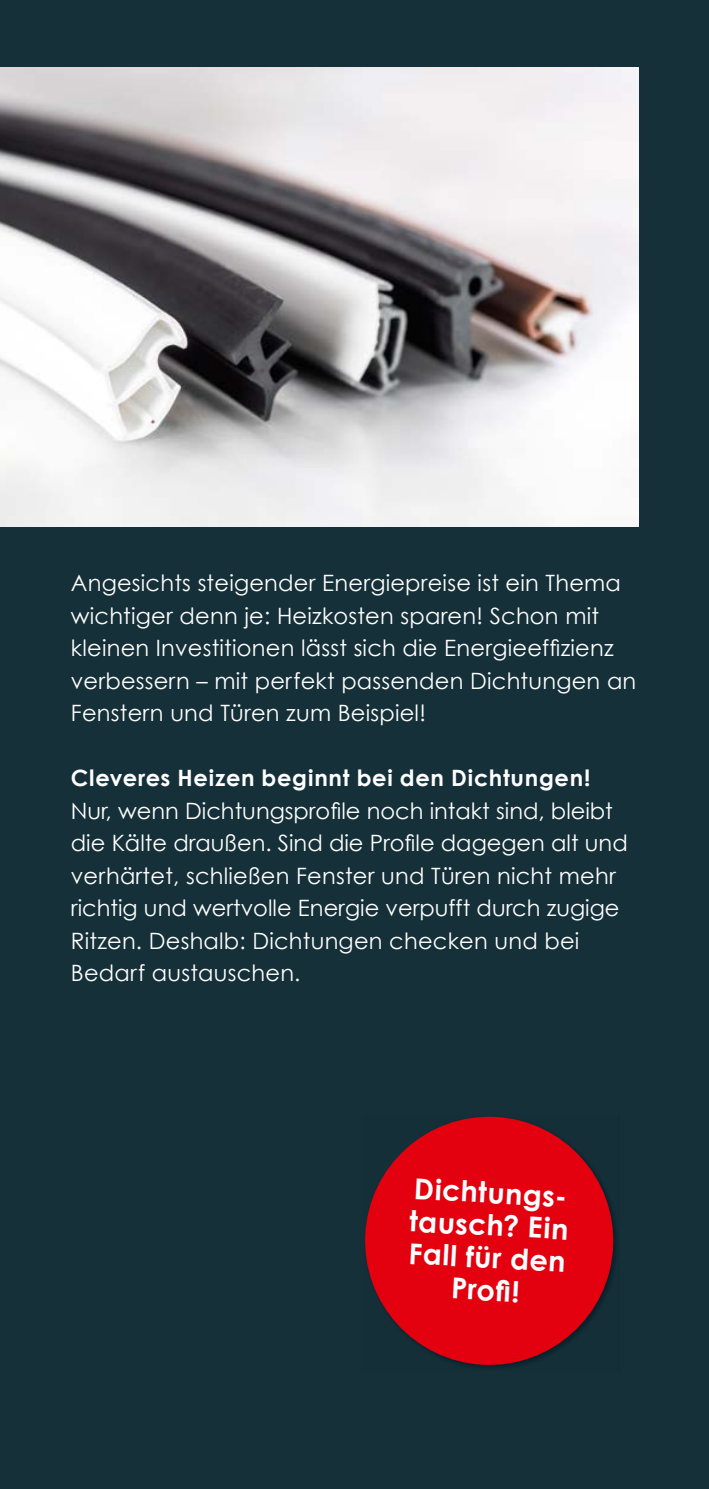
<style>
.page{position:relative;width:709px;height:1489px;background:#fff}
.page>*{position:absolute;margin:0;border:0;box-sizing:border-box;transform-origin:0 0}
.t1{font:700 28.75px/32.5px "Century Gothic";color:#fff;text-align:center}
.t2{font:22.5px/32.5px "Century Gothic";letter-spacing:.01em;color:#fff}
.t3{font:700 22.5px "Century Gothic";letter-spacing:.03em;color:#fff}
</style>
<div class="page">
<div style="left:0;top:0;width:709px;height:1488px;background:#153039"></div>
<img style="left:0;top:67px;width:638px;height:459px">
<svg style="left:365px;top:1116px;width:250px;height:251px;fill:#e3000f"></svg>
<p class="t2" style="left:71px;top:566px;width:567px">Angesichts steigender Energiepreise ist ein Thema wichtiger denn je: Heizkosten sparen! Schon mit kleinen Investitionen lässt sich die Energieeffizienz verbessern – mit perfekt passenden Dichtungen an Fenstern und Türen zum Beispiel!</p>
<p class="t3" style="left:71px;top:764px;width:521px">Cleveres Heizen beginnt bei den Dichtungen!</p>
<p class="t2" style="left:71px;top:794px;width:558px">Nur, wenn Dichtungsprofile noch intakt sind, bleibt die Kälte draußen. Sind die Profile dagegen alt und verhärtet, schließen Fenster und Türen nicht mehr richtig und wertvolle Energie verpufft durch zugige Ritzen. Deshalb: Dichtungen checken und bei Bedarf austauschen.</p>
<p class="t1" style="left:412px;top:1171px;width:161px;rotate:3deg">Dichtungs&shy;tausch? Ein<br>Fall für den<br>Profi !</p>
</div>
